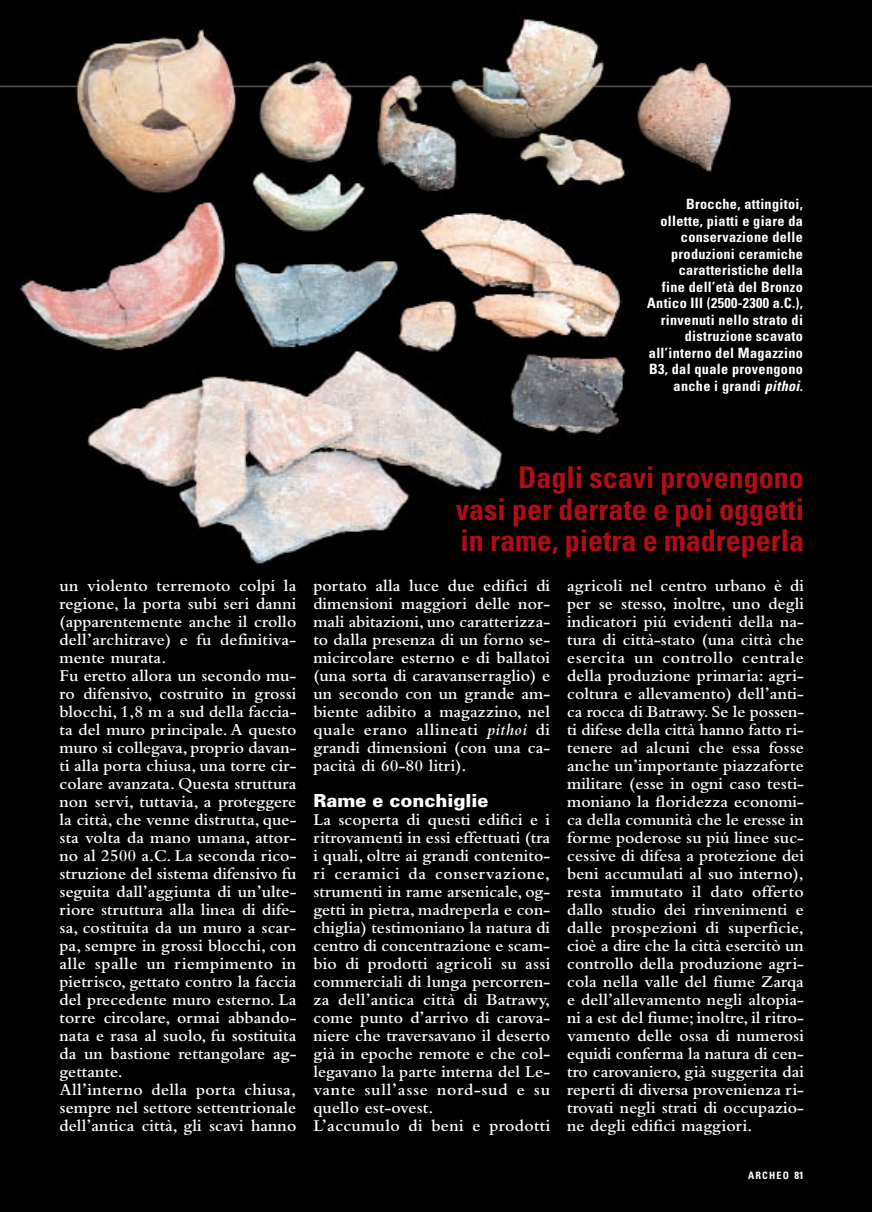
<style>
.page{position:relative;width:872px;height:1212px;background:#fff}
.page>*{position:absolute;margin:0;border:0;box-sizing:border-box;transform-origin:0 0}
.t1{font:700 condensed 30px/31.5px "Univers";color:#b00d15;text-align:justify}
.t2{font:900 18px "Univers";color:#fff}
.t3{font:600 17.25px/18px "Bembo";letter-spacing:.005em;color:#fff}
.t4{font:700 condensed 14.25px/16.5px "Univers";letter-spacing:.02em;color:#fff;text-align:right}
.t5{font:700 condensed 10.2px "Univers";letter-spacing:.12em;color:#fff}
.s1{font-style:italic}
.s2{font-size:10.5px}
</style>
<div class="page">
<img style="left:0;top:0;width:872px;height:1212px">
<p class="t4" style="left:647px;top:197px;width:157px">Brocche, attingitoi, ollette, piatti e giare da conservazione delle produzioni ceramiche caratteristiche della<br>fine dell’età del Bronzo<br>Antico III (2500-2300 a.C.), rinvenuti nello strato di distruzione scavato all’interno del Magazzino<br>B3, dal quale provengono anche i grandi <span class="s1">pithoi</span>.</p>
<h1 class="t1" style="left:456px;top:464px;width:349px;text-indent:62px">Dagli scavi provengono vasi per derrate e poi oggetti in rame, pietra e madreperla</h1>
<p class="t3" style="left:60px;top:578px;width:238px">un violento terremoto colpí la regione, la porta subí seri danni (apparentemente anche il crollo dell’architrave) e fu definitiva&shy;mente murata.<br>Fu eretto allora un secondo mu&shy;ro difensivo, costruito in grossi blocchi, 1,8 m a sud della faccia&shy;ta del muro principale.A questo muro si collegava, proprio davan&shy;ti alla porta chiusa, una torre cir&shy;colare avanzata. Questa struttura non serví, tuttavia, a proteggere la città, che venne distrutta, que&shy;sta volta da mano umana, attor&shy;no al 2500 a.C. La seconda rico&shy;struzione del sistema difensivo fu seguita dall’aggiunta di un’ulte&shy;riore struttura alla linea di dife&shy;sa, costituita da un muro a scar&shy;pa, sempre in grossi blocchi, con alle spalle un riempimento in pietrisco, gettato contro la faccia del precedente muro esterno. La torre circolare, ormai abbando&shy;nata e rasa al suolo, fu sostituita da un bastione rettangolare ag&shy;gettante.<br>All’interno della porta chiusa, sempre nel settore settentrionale dell’antica città, gli scavi hanno</p>
<p class="t3" style="left:313px;top:578px;width:238px;text-align:justify">portato alla luce due edifici di dimensioni maggiori delle nor&shy;mali abitazioni, uno caratterizza&shy;to dalla presenza di un forno se&shy;micircolare esterno e di ballatoi (una sorta di caravanserraglio) e un secondo con un grande am&shy;biente adibito a magazzino, nel quale erano allineati <span class="s1">pithoi</span> di grandi dimensioni (con una ca&shy;pacità di 60-80 litri).</p>
<p class="t2" style="left:313px;top:794px;width:176px">Rame e conchiglie</p>
<p class="t3" style="left:313px;top:812px;width:238px">La scoperta di questi edifici e i ritrovamenti in essi effettuati (tra i quali, oltre ai grandi contenito&shy;ri ceramici da conservazione, strumenti in rame arsenicale, og&shy;getti in pietra, madreperla e con&shy;chiglia) testimoniano la natura di centro di concentrazione e scam&shy;bio di prodotti agricoli su assi commerciali di lunga percorren&shy;za dell’antica città di Batrawy, come punto d’arrivo di carova&shy;niere che traversavano il deserto già in epoche remote e che col&shy;legavano la parte interna del Le&shy;vante sull’asse nord-sud e su quello est-ovest.<br>L’accumulo di beni e prodotti</p>
<p class="t3" style="left:567px;top:578px;width:238px;text-align:justify">agricoli nel centro urbano è di per se stesso, inoltre, uno degli indicatori piú evidenti della na&shy;tura di città-stato (una città che esercita un controllo centrale della produzione primaria: agri&shy;coltura e allevamento) dell’anti&shy;ca rocca di Batrawy. Se le possen&shy;ti difese della città hanno fatto ri&shy;tenere ad alcuni che essa fosse anche un’importante piazzaforte militare (esse in ogni caso testi&shy;moniano la floridezza economi&shy;ca della comunità che le eresse in forme poderose su piú linee suc&shy;cessive di difesa a protezione dei beni accumulati al suo interno), resta immutato il dato offerto dallo studio dei rinvenimenti e dalle prospezioni di superficie, cioè a dire che la città esercitò un controllo della produzione agri&shy;cola nella valle del fiume Zarqa e dell’allevamento negli altopia&shy;ni a est del fiume; inoltre, il ritro&shy;vamento delle ossa di numerosi equidi conferma la natura di cen&shy;tro carovaniero, già suggerita dai reperti di diversa provenienza ri&shy;trovati negli strati di occupazio&shy;ne degli edifici maggiori.</p>
<p class="t5" style="left:748px;top:1172px;width:57px">ARCHEO <span class="s2">81</span></p>
</div>
